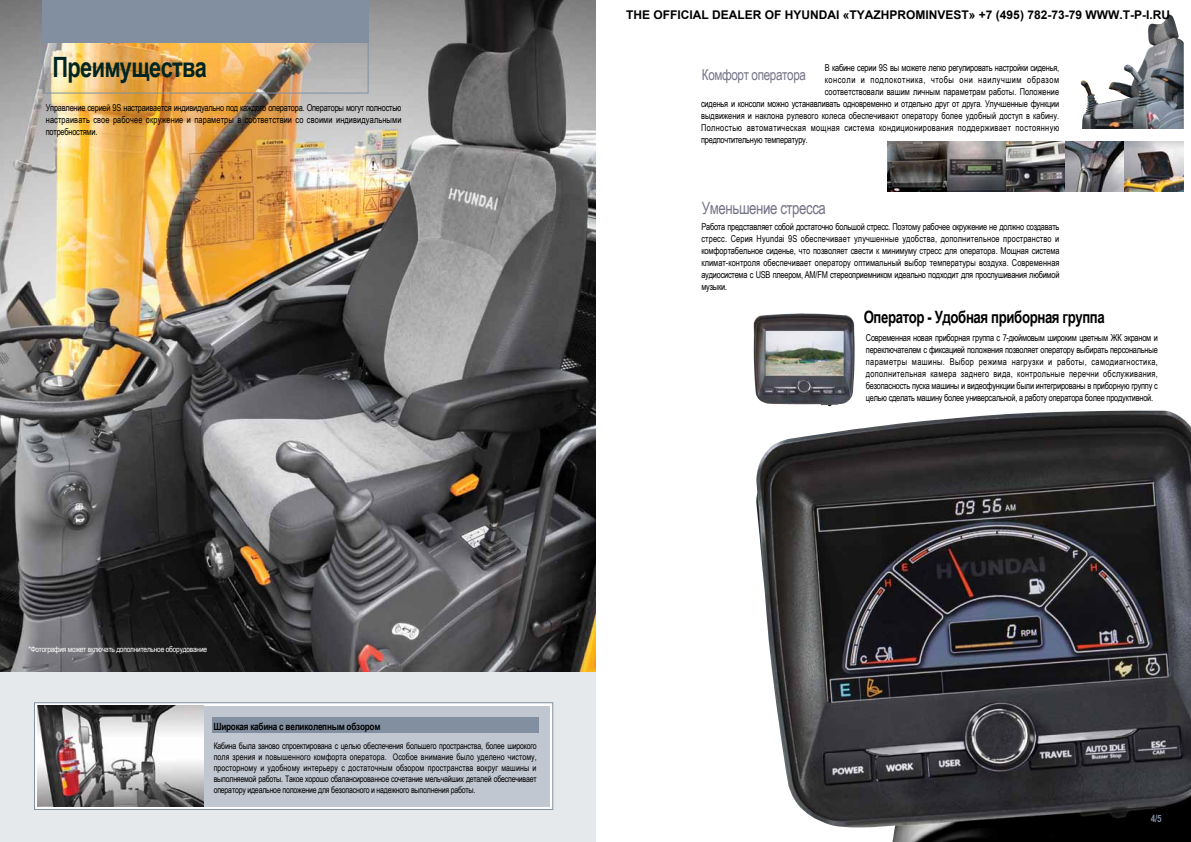
<style>
.page{position:relative;width:1191px;height:842px;background:#fff}
.page>*{position:absolute;margin:0;border:0;box-sizing:border-box;transform-origin:0 0}
.t1{font:700 28px "Arial Narrow";letter-spacing:-.025em;color:#002522;scale:.95 1}
.t2{font:700 17px "Arial Narrow";letter-spacing:-.025em;color:#000;scale:.95 1}
.t3{font:17px "Arial Narrow";letter-spacing:-.025em;color:#757488;scale:.95 1}
.t4{font:15px "Arial Narrow";letter-spacing:-.025em;color:#757488;scale:.95 1}
.t5{font:700 12px "Arial";color:#000}
.t6{font:700 10px "Arial Narrow";letter-spacing:-.025em;color:#000}
.t7{font:700 10px "Arial Narrow";color:#818fa1}
.t8{font:9.5px/12px "Arial Narrow";color:#000;text-align:justify;scale:.95 1}
.t9{font:9.5px "Arial Narrow";letter-spacing:-.025em;color:#000;scale:.95 1}
.t10{font:9.5px "Arial Narrow";letter-spacing:-.02em;color:#000;scale:.95 1}
.t11{font:9.5px "Arial Narrow";letter-spacing:.035em;color:#000;scale:.95 1}
.t12{font:9.5px "Arial Narrow";letter-spacing:.055em;color:#000;scale:.95 1}
.t13{font:9px/11px "Arial Narrow";letter-spacing:-.025em;color:#000;text-align:justify;scale:.95 1}
.t14{font:8px "Arial Narrow";letter-spacing:-.025em;color:#fff}
</style>
<div class="page">
<img style="left:756px;top:410px;width:435px;height:432px">
<img style="left:753px;top:313px;width:101px;height:93px">
<img style="left:887px;top:142px;width:296px;height:50px">
<img style="left:1080px;top:16px;width:87px;height:88px">
<img style="left:0;top:0;width:595px;height:672px">
<div style="left:0;top:672px;width:595px;height:170px;background:#e6e9ec"></div>
<svg style="left:36px;top:704px;width:515px;height:104px;background:#d9dadc"></svg>
<div style="left:34px;top:702px;width:519px;height:108px;border:1px solid #818fa1"></div>
<div style="left:48px;top:706px;width:501px;height:100px;background:#c0c7d0"></div>
<img style="left:38px;top:706px;width:166px;height:100px">
<div style="left:212px;top:717px;width:327px;height:16px;background:#818fa1"></div>
<div style="left:43px;top:0;width:326px;height:94px;border:1px solid #818fa1"></div>
<div style="left:43px;top:0;width:326px;height:43px;background:#818fa1"></div>
<h1 class="t1" style="left:53px;top:46px;width:164px">Преимущества</h1>
<p class="t8" style="left:46px;top:102px;width:376px">Управление серией 9S настраивается индивидуально под каждого оператора. Операторы могут полностью настраивать свое рабочее окружение и параметры в соответствии со своими индивидуальными потребностями.</p>
<p class="t5" style="left:626px;top:8px;width:545px">THE OFFICIAL DEALER OF HYUNDAI «TYAZHPROMINVEST» +7 (495) 782-73-79 WWW.T-P-I.RU</p>
<p class="t9" style="left:825px;top:61px;width:248px">В кабине серии 9S вы можете легко регулировать настройки сиденья,</p>
<p class="t12" style="left:825px;top:73px;width:248px">консоли и подлокотника, чтобы они наилучшим образом</p>
<p class="t8" style="left:825px;top:85px;width:248px">соответствовали вашим личным параметрам работы. Положение</p>
<p class="t10" style="left:701px;top:97px;width:378px">сиденья и консоли можно устанавливать одновременно и отдельно друг от друга. Улучшенные функции</p>
<p class="t8" style="left:701px;top:109px;width:378px">выдвижения и наклона рулевого колеса обеспечивают оператору более удобный доступ в кабину.</p>
<p class="t11" style="left:701px;top:121px;width:378px">Полностью автоматическая мощная система кондиционирования поддерживает постоянную</p>
<p class="t9" style="left:701px;top:133px;width:114px">предпочтительную температуру.</p>
<h3 class="t4" style="left:702px;top:63px;width:111px">Комфорт оператора</h3>
<h2 class="t3" style="left:702px;top:196px;width:132px">Уменьшение стресса</h2>
<p class="t8" style="left:701px;top:221px;width:378px">Работа представляет собой достаточно большой стресс. Поэтому рабочее окружение не должно создавать стресс. Серия Hyundai 9S обеспечивает улучшенные удобства, дополнительное пространство и комфортабельное сиденье, что позволяет свести к минимуму стресс для оператора. Мощная система климат-контроля обеспечивает оператору оптимальный выбор температуры воздуха. Современная аудиосистема с USB плеером, AM/FM стереоприемником идеально подходит для прослушивания любимой музыки.</p>
<h2 class="t2" style="left:863px;top:304px;width:255px">Оператор - Удобная приборная группа</h2>
<p class="t8" style="left:866px;top:331px;width:309px">Современная новая приборная группа с 7-дюймовым широким цветным ЖК экраном и переключателем с фиксацией положения позволяет оператору выбирать персональные параметры машины. Выбор режима нагрузки и работы, самодиагностика, дополнительная камера заднего вида, контрольные перечни обслуживания, безопасность пуска машины и видеофункции были интегрированы в приборную группу с целью сделать машину более универсальной, а работу оператора более продуктивной.</p>
<p class="t14" style="left:28px;top:644px;width:180px">*Фотография может включать дополнительное оборудование</p>
<p class="t6" style="left:213px;top:719px;width:168px">Широкая кабина с великолепным обзором</p>
<p class="t13" style="left:214px;top:740px;width:342px">Кабина была заново спроектирована с целью обеспечения большего пространства, более широкого поля зрения и повышенного комфорта оператора. Особое внимание было уделено чистому, просторному и удобному интерьеру с достаточным обзором пространства вокруг машины и выполняемой работы. Такое хорошо сбалансированное сочетание мельчайших деталей обеспечивает оператору идеальное положение для безопасного и надежного выполнения работы.</p>
<p class="t7" style="left:1150px;top:811px;width:12px">4/5</p>
</div>
